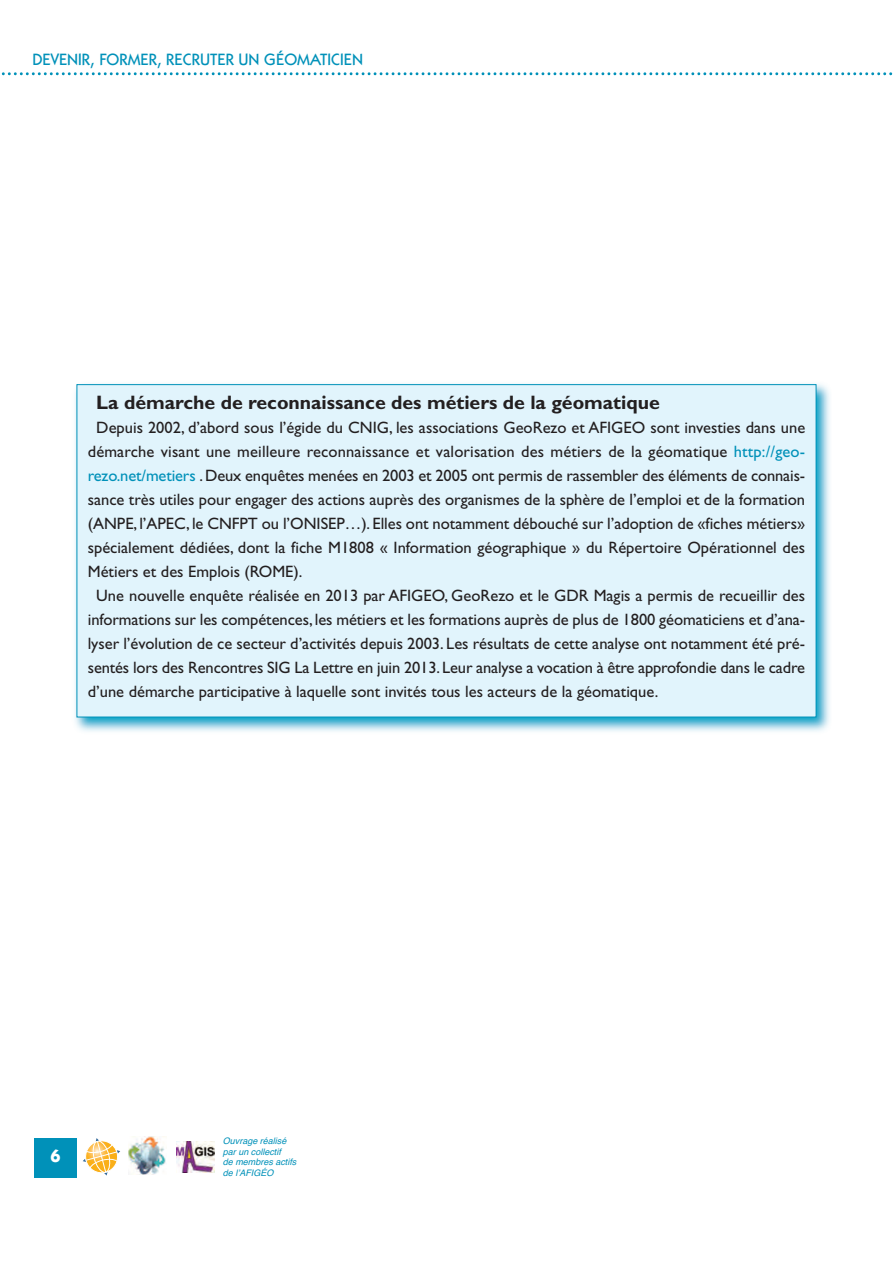
<style>
.page{position:relative;width:893px;height:1263px;background:#fff}
.page>*{position:absolute;margin:0;border:0;box-sizing:border-box;transform-origin:0 0}
.t1{font:700 19.5px "Gill Sans";color:#231f20}
.t2{font:700 18px "Itc Kabel";color:#fff}
.t3{font:16.5px "Gill Sans";color:#231f20}
.t4{font:500 16.5px "Itc Kabel";color:#0091b9}
.t5{font:italic 9px/10.8px "Helvetica";color:#0091b9}
.s1{color:#0091b9}
</style>
<div class="page">
<div style="left:35px;top:1138px;width:42px;height:40px;background:#0091b9"></div>
<svg style="left:1px;top:72px;width:892px;height:3px"></svg>
<svg style="left:83px;top:1138px;width:37px;height:37px"></svg>
<svg style="left:128px;top:1147px;width:1px;height:12px"></svg>
<img style="left:129px;top:1137px;width:37px;height:38px">
<svg style="left:176px;top:1141px;width:39px;height:32px"></svg>
<img style="left:176px;top:1142px;width:39px;height:30px">
<img style="left:75px;top:383px;width:755px;height:349px">
<div style="left:77px;top:385px;width:739px;height:332px;background:#e1f4fc"></div>
<p class="t4" style="left:32px;top:53px;width:332px">DEVENIR, FORMER, RECRUTER UN GÉOMATICIEN</p>
<p class="t1" style="left:96px;top:395px;width:565px">La démarche de reconnaissance des métiers de la géomatique</p>
<p class="t3" style="left:96px;top:421px;width:710px">Depuis 2002, d’abord sous l’égide du CNIG, les associations GeoRezo et AFIGEO sont investies dans une</p>
<p class="t3" style="left:88px;top:445px;width:719px">démarche visant une meilleure reconnaissance et valorisation des métiers de la géomatique <span class="s1">http://geo-</span></p>
<p class="t3" style="left:88px;top:469px;width:719px"><span class="s1">rezo.net/metiers</span> .Deux enquêtes menées en 2003 et 2005 ont permis de rassembler des éléments de connais-</p>
<p class="t3" style="left:88px;top:493px;width:719px">sance très utiles pour engager des actions auprès des organismes de la sphère de l’emploi et de la formation</p>
<p class="t3" style="left:88px;top:517px;width:719px">(ANPE,l’APEC,le CNFPT ou l’ONISEP…).Elles ont notamment débouché sur l’adoption de «fiches métiers»</p>
<p class="t3" style="left:88px;top:541px;width:719px">spécialement dédiées, dont la fiche M1808 « Information géographique » du Répertoire Opérationnel des</p>
<p class="t3" style="left:88px;top:565px;width:216px">Métiers et des Emplois (ROME).</p>
<p class="t3" style="left:96px;top:589px;width:710px">Une nouvelle enquête réalisée en 2013 par AFIGEO, GeoRezo et le GDR Magis a permis de recueillir des</p>
<p class="t3" style="left:88px;top:613px;width:719px">informations sur les compétences,les métiers et les formations auprès de plus de 1800 géomaticiens et d’ana-</p>
<p class="t3" style="left:88px;top:637px;width:719px">lyser l’évolution de ce secteur d’activités depuis 2003. Les résultats de cette analyse ont notamment été pré-</p>
<p class="t3" style="left:88px;top:661px;width:719px">sentés lors des Rencontres SIG La Lettre en juin 2013.Leur analyse a vocation à être approfondie dans le cadre</p>
<p class="t3" style="left:88px;top:685px;width:572px">d’une démarche participative à laquelle sont invités tous les acteurs de la géomatique.</p>
<p class="t2" style="left:51px;top:1149px;width:12px">6</p>
<p class="t5" style="left:223px;top:1135px;width:75px">Ouvrage réalisé par un collectif<br>de membres actifs de lʼAFIGÉO</p>
</div>
